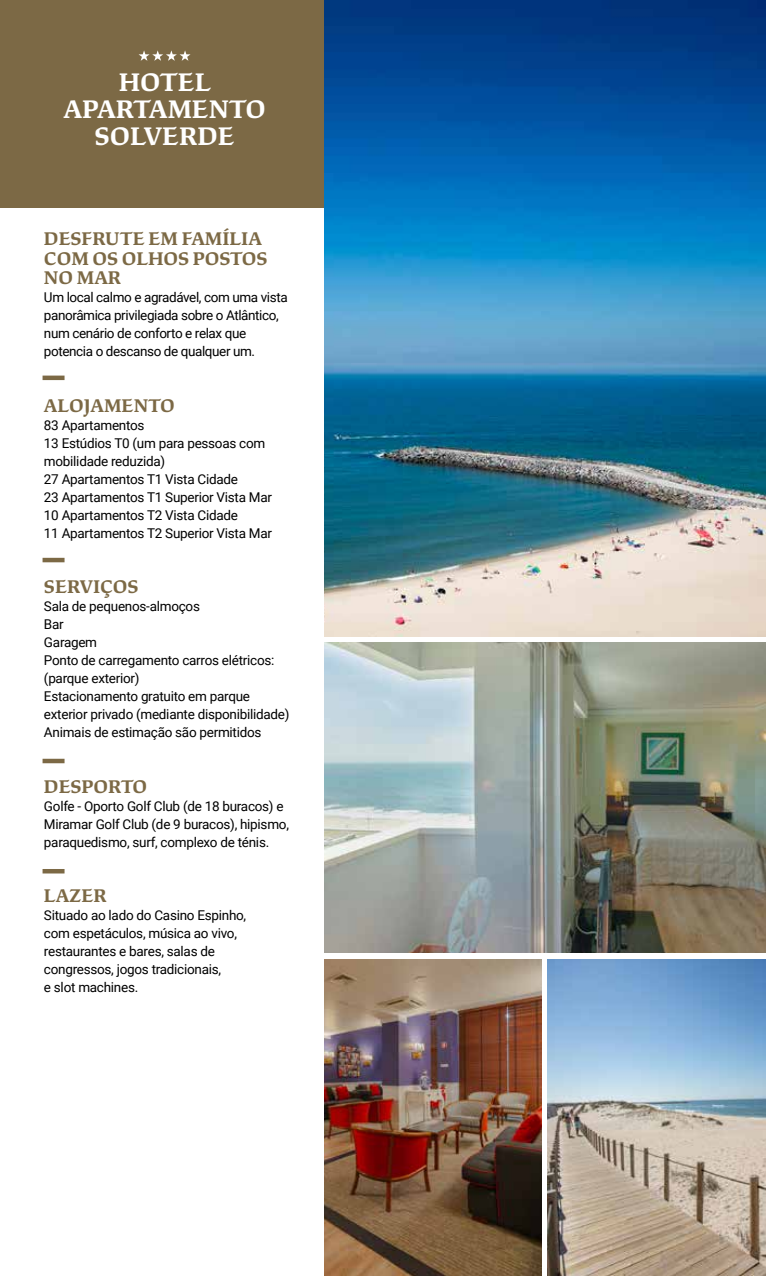
<style>
.page{position:relative;width:766px;height:1276px;background:#fff}
.page>*{position:absolute;margin:0;border:0;box-sizing:border-box;transform-origin:0 0}
.t1{font:700 27px/27px "Study";color:#fff;text-align:center}
.t2{font:700 19.5px/19.5px "Study";color:#7c6945}
.t3{font:13.5px/18px "Roboto";letter-spacing:-.02em;color:#000}
</style>
<div class="page">
<div style="left:0;top:0;width:332px;height:208px;background:#7c6945"></div>
<svg style="left:138px;top:50px;width:52px;height:11px"></svg>
<img style="left:324px;top:0;width:441px;height:636px">
<img style="left:324px;top:642px;width:441px;height:310px">
<img style="left:547px;top:959px;width:218px;height:317px">
<img style="left:324px;top:959px;width:217px;height:317px">
<div style="left:43px;top:375px;width:21px;height:5px;background:#7c6945"></div>
<hr style="left:43px;top:558px;width:21px;height:4px;background:#7c6945">
<hr style="left:43px;top:759px;width:21px;height:4px;background:#7c6945">
<hr style="left:43px;top:869px;width:21px;height:4px;background:#7c6945">
<h1 class="t1" style="left:63px;top:69px;width:204px">HOTEL<br>APARTAMENTO<br>SOLVERDE</h1>
<h2 class="t2" style="left:44px;top:229px;width:225px">DESFRUTE EM FAMÍLIA<br>COM OS OLHOS POSTOS<br>NO MAR</h2>
<p class="t3" style="left:44px;top:288px;width:245px">Um local calmo e agradável, com uma vista panorâmica privilegiada sobre o Atlântico, num cenário de conforto e relax que potencia o descanso de qualquer um.</p>
<h2 class="t2" style="left:44px;top:396px;width:132px">ALOJAMENTO</h2>
<p class="t3" style="left:44px;top:415px;width:229px">83 Apartamentos<br>13 Estúdios T0 (um para pessoas com mobilidade reduzida)<br>27 Apartamentos T1 Vista Cidade<br>23 Apartamentos T1 Superior Vista Mar<br>10 Apartamentos T2 Vista Cidade<br>11 Apartamentos T2 Superior Vista Mar</p>
<h2 class="t2" style="left:44px;top:577px;width:96px">SERVIÇOS</h2>
<p class="t3" style="left:44px;top:597px;width:247px">Sala de pequenos-almoços<br>Bar<br>Garagem<br>Ponto de carregamento carros elétricos: (parque exterior)<br>Estacionamento gratuito em parque exterior privado (mediante disponibilidade)<br>Animais de estimação são permitidos</p>
<h2 class="t2" style="left:44px;top:777px;width:105px">DESPORTO</h2>
<p class="t3" style="left:44px;top:796px;width:246px">Golfe - Oporto Golf Club (de 18 buracos) e<br>Miramar Golf Club (de 9 buracos), hipismo, paraquedismo, surf, complexo de ténis.</p>
<h2 class="t2" style="left:44px;top:886px;width:64px">LAZER</h2>
<p class="t3" style="left:44px;top:906px;width:204px">Situado ao lado do Casino Espinho, com espetáculos, música ao vivo, restaurantes e bares, salas de congressos, jogos tradicionais,<br>e slot machines.</p>
</div>
